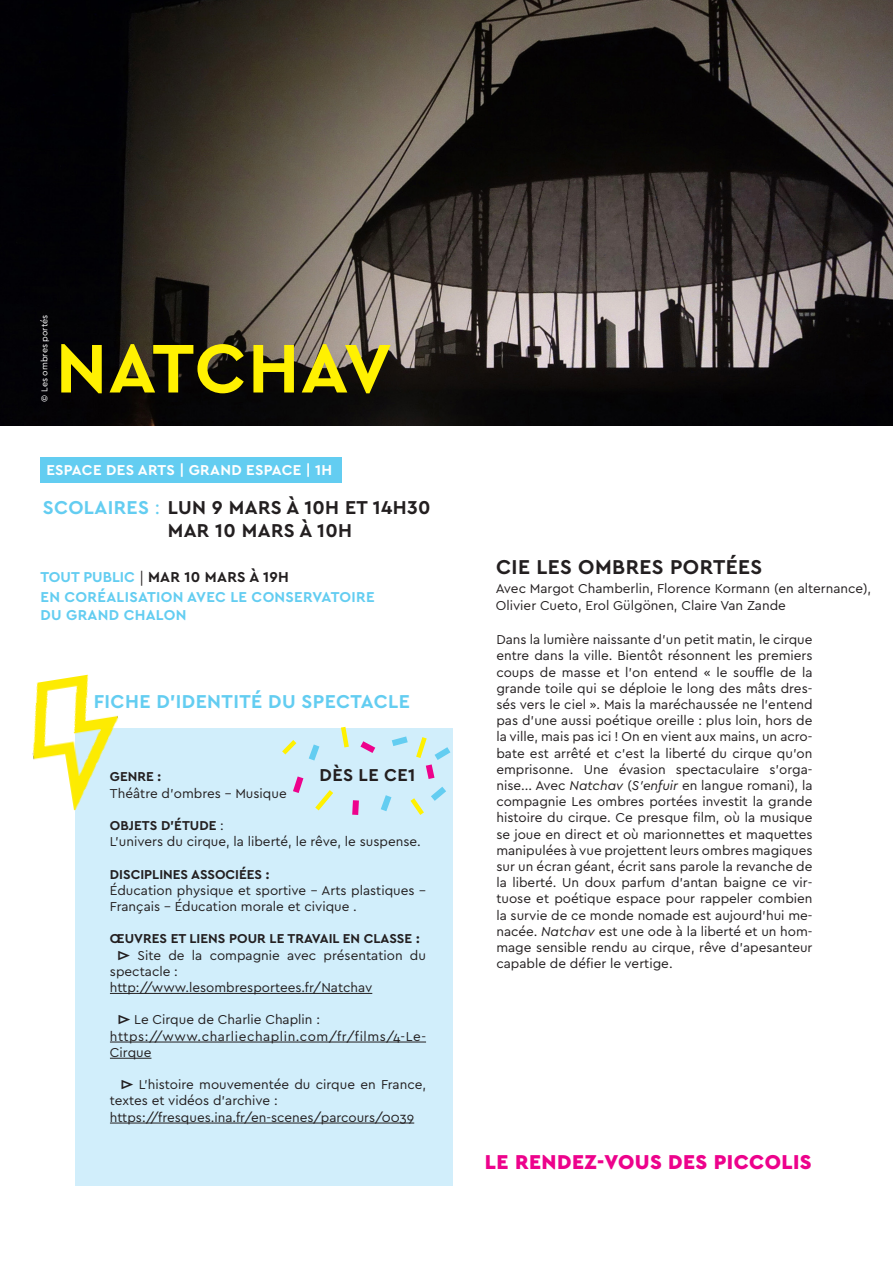
<style>
.page{position:relative;width:893px;height:1263px;background:#fff}
.page>*{position:absolute;margin:0;border:0;box-sizing:border-box;transform-origin:0 0}
.t1{font:700 72px "Cera PRO";letter-spacing:.01em;color:#fff101}
.t2{font:900 21px "Cera PRO";letter-spacing:.02em;color:#ed028c}
.t3{font:700 21px "Cera PRO";letter-spacing:.02em;color:#231f20}
.t4{font:700 19.5px "Cera PRO";letter-spacing:.02em;color:#231f20}
.t5{font:700 19.5px "Cera PRO";letter-spacing:.02em;color:#63cdf1}
.t6{font:700 18px "Cera PRO";letter-spacing:.02em;color:#231f20}
.t7{font:700 15px/18px "Cera PRO";letter-spacing:.02em;color:#63cdf1}
.t8{font:700 15px "Cera PRO";letter-spacing:.02em;color:#fff}
.t9{font:700 15px "Cera PRO";letter-spacing:.01em;color:#231f20}
.t10{font:13.5px/16.2px "Cera PRO";color:#231f20}
.t11{font:700 13.5px "Cera PRO";color:#231f20}
.t12{font:13.5px/16.2px "Cera PRO";letter-spacing:.04em;color:#231f20}
.t13{font:9px "Cera PRO";color:#fff}
.s1{color:#63cdf1}
.s2{font-weight:400;color:#63cdf1}
.s3{font-family:"Minion Pro";font-weight:400}
.s4{font-weight:400}
.s5{font-weight:700}
.s6{font-style:italic}
</style>
<div class="page">
<img style="left:0;top:0;width:893px;height:425px">
<div style="left:40px;top:457px;width:302px;height:25px;background:#63cdf1"></div>
<div style="left:75px;top:728px;width:377px;height:458px;background:#d1eefb"></div>
<hr style="left:110px;top:993px;width:262px;height:1px;background:#231f20">
<hr style="left:110px;top:1042px;width:316px;height:1px;background:#231f20">
<hr style="left:110px;top:1058px;width:41px;height:1px;background:#231f20">
<hr style="left:110px;top:1123px;width:304px;height:1px;background:#231f20">
<img style="left:32px;top:674px;width:86px;height:137px">
<svg style="left:282px;top:726px;width:171px;height:95px"></svg>
<p class="t13" style="left:39px;top:401px;width:88px;rotate:-90deg">© Les ombres portés</p>
<p class="t1" style="left:56px;top:320px;width:337px">NATCHAV</p>
<p class="t8" style="left:46px;top:460px;width:287px">ESPACE DES ARTS | GRAND ESPACE | 1H</p>
<p class="t4" style="left:43px;top:494px;width:389px"><span class="s1">SCOLAIRES</span> <span class="s2">:</span> LUN 9 MARS À 10H ET 14H30</p>
<p class="t4" style="left:168px;top:518px;width:186px">MAR 10 MARS À 10H</p>
<p class="t9" style="left:40px;top:567px;width:250px"><span class="s1">TOUT PUBLIC</span> <span class="s3">|</span> MAR 10 MARS À 19H</p>
<p class="t7" style="left:41px;top:588px;width:336px">EN CORÉALISATION AVEC LE CONSERVATOIRE<br>DU GRAND CHALON</p>
<p class="t5" style="left:94px;top:689px;width:318px">FICHE D’IDENTITÉ DU SPECTACLE</p>
<p class="t6" style="left:320px;top:763px;width:97px">DÈS LE CE1</p>
<p class="t11" style="left:110px;top:768px;width:53px">GENRE :</p>
<p class="t10" style="left:110px;top:784px;width:178px">Théâtre d’ombres - Musique</p>
<p class="t11" style="left:110px;top:816px;width:115px">OBJETS D’ÉTUDE <span class="s4">:</span></p>
<p class="t10" style="left:110px;top:833px;width:312px">L’univers du cirque, la liberté, le rêve, le suspense.</p>
<p class="t11" style="left:110px;top:865px;width:161px">DISCIPLINES ASSOCIÉES :</p>
<p class="t10" style="left:110px;top:882px;width:318px">Éducation physique et sportive - Arts plastiques -<br>Français - Éducation morale et civique .</p>
<p class="t11" style="left:110px;top:930px;width:311px">ŒUVRES ET LIENS POUR LE TRAVAIL EN CLASSE :</p>
<p class="t10" style="left:110px;top:946px;width:318px;text-indent:7px"><span class="s5">▻</span> Site de la compagnie avec présentation du spectacle :</p>
<p class="t10" style="left:110px;top:979px;width:264px">http://www.lesombresportees.fr/Natchav</p>
<p class="t10" style="left:117px;top:1011px;width:204px"><span class="s5">▻</span> Le Cirque de Charlie Chaplin :</p>
<p class="t12" style="left:110px;top:1027px;width:318px">https://www.charliechaplin.com/fr/films/4-Le-<br>Cirque</p>
<p class="t10" style="left:110px;top:1076px;width:318px;text-indent:11px"><span class="s5">▻</span> L’histoire mouvementée du cirque en France, textes et vidéos d’archive :</p>
<p class="t10" style="left:110px;top:1108px;width:306px">https://fresques.ina.fr/en-scenes/parcours/0039</p>
<p class="t3" style="left:496px;top:553px;width:268px">CIE LES OMBRES PORTÉES</p>
<p class="t10" style="left:496px;top:580px;width:377px">Avec Margot Chamberlin, Florence Kormann (en alternance),</p>
<p class="t10" style="left:496px;top:596px;width:292px">Olivier Cueto, Erol Gülgönen, Claire Van Zande</p>
<p class="t10" style="left:496px;top:631px;width:318px;text-align:justify">Dans la lumière naissante d’un petit matin, le cirque entre dans la ville. Bientôt résonnent les premiers coups de masse et l’on entend « le souffle de la grande toile qui se déploie le long des mâts dres&shy;sés vers le ciel ». Mais la maréchaussée ne l’entend pas d’une aussi poétique oreille : plus loin, hors de la ville, mais pas ici ! On en vient aux mains, un acro&shy;bate est arrêté et c’est la liberté du cirque qu’on emprisonne. Une évasion spectaculaire s’orga&shy;nise... Avec <span class="s6">Natchav</span> (<span class="s6">S’enfuir</span> en langue romani), la compagnie Les ombres portées investit la grande histoire du cirque. Ce presque film, où la musique se joue en direct et où marionnettes et maquettes manipulées à vue projettent leurs ombres magiques sur un écran géant, écrit sans parole la revanche de la liberté. Un doux parfum d’antan baigne ce vir&shy;tuose et poétique espace pour rappeler combien la survie de ce monde nomade est aujourd’hui me&shy;nacée. <span class="s6">Natchav</span> est une ode à la liberté et un hom&shy;mage sensible rendu au cirque, rêve d’apesanteur capable de défier le vertige.</p>
<p class="t2" style="left:485px;top:1148px;width:328px">LE RENDEZ-VOUS DES PICCOLIS</p>
</div>
